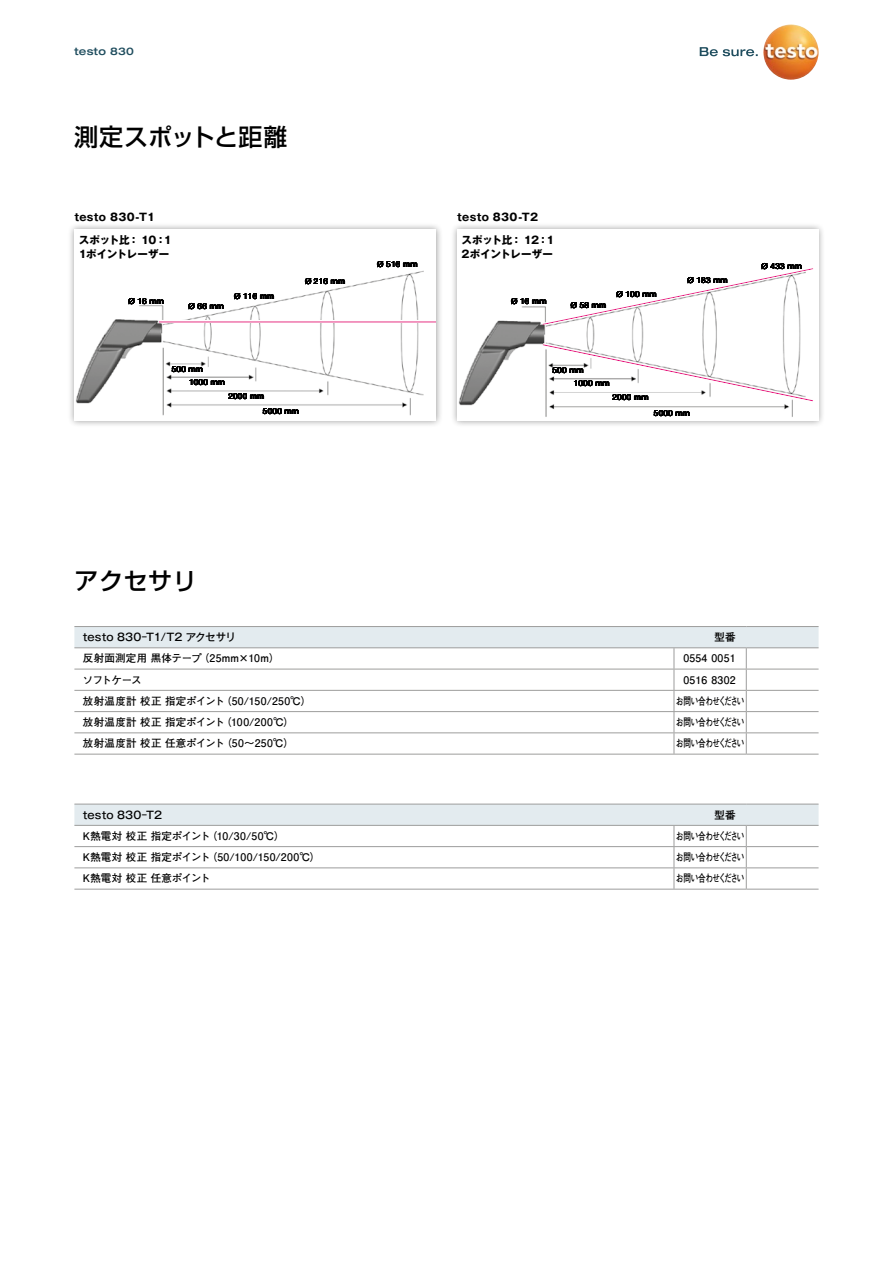
<style>
.page{position:relative;width:893px;height:1263px;background:#fff}
.page>*{position:absolute;margin:0;border:0;box-sizing:border-box;transform-origin:0 0}
.DS_Headline_16{font:500 24px "Shin Go Pro";letter-spacing:.025em;color:#000}
.table_product_body{font:700 10.5px "Futo Go B101 Pro";letter-spacing:.03em;color:#000}
.table_product_body-2{font:700 10.5px "Futo Go B101 Pro";letter-spacing:-.065em;color:#000;scale:.73 1}
.DS_Table_Head{font:700 10.5px "Gothic MB101 Pro";letter-spacing:.02em;color:#000}
.table_product_body-3{font:700 10.5px "Futo Go B101 Pro";letter-spacing:.025em;color:#000}
.table_product_header{font:500 10.5px "Gothic MB101 Pro";color:#000}
.table_product_body-4{font:700 10.5px "Futo Go B101 Pro";letter-spacing:.005em;color:#000}
.table_product_body-5{font:700 10.5px "Futo Go B101 Pro";letter-spacing:.015em;color:#000}
.table_product_body-6{font:700 10.5px "Futo Go B101 Pro";letter-spacing:-.02em;color:#000}
.DS_Table_Head-2{font:700 10.5px "Gothic MB101 Pro";letter-spacing:-.02em;color:#000}
.DS_Rubrik{font:500 expanded 10.5px "Helvetica Neue LTW1 G";letter-spacing:.025em;color:#1f4d5e}
.DS_Tabelle_5_5{font:8.25px "Helvetica Neue LTW1 G";letter-spacing:.025em;color:#000}
</style>
<div class="page">
<div style="left:67px;top:222px;width:376px;height:206px;background:#000;opacity:.4"></div>
<div style="left:74px;top:230px;width:362px;height:191px;background:#fff"></div>
<div style="left:450px;top:222px;width:376px;height:206px;background:#000;opacity:.4"></div>
<div style="left:457px;top:230px;width:362px;height:191px;background:#fff"></div>
<img style="left:76px;top:270px;width:352px;height:146px">
<svg style="left:160px;top:320px;width:276px;height:2px"></svg>
<img style="left:458px;top:306px;width:343px;height:111px">
<svg style="left:543px;top:268px;width:270px;height:57px"></svg>
<svg style="left:543px;top:343px;width:270px;height:58px"></svg>
<svg style="left:700px;top:47px;width:58px;height:9px"></svg>
<img style="left:763px;top:24px;width:56px;height:56px;border-radius:28px">
<hr style="left:74px;top:889px;width:600px;height:1px;background:#9d9d9c">
<hr style="left:674px;top:889px;width:72px;height:1px;background:#9d9d9c">
<hr style="left:746px;top:889px;width:73px;height:1px;background:#9d9d9c">
<svg style="left:74px;top:804px;width:745px;height:85px"></svg>
<hr style="left:674px;top:804px;width:72px;height:1px;background:#9d9d9c">
<hr style="left:74px;top:754px;width:600px;height:1px;background:#9d9d9c">
<hr style="left:674px;top:754px;width:72px;height:1px;background:#9d9d9c">
<hr style="left:746px;top:754px;width:73px;height:1px;background:#9d9d9c">
<svg style="left:74px;top:626px;width:745px;height:128px"></svg>
<hr style="left:674px;top:626px;width:72px;height:1px;background:#9d9d9c">
<p class="DS_Rubrik" style="left:74px;top:44px;width:61px">testo 830</p>
<p class="DS_Headline_16" style="left:74px;top:118px;width:215px">測定スポットと距離</p>
<p class="DS_Table_Head" style="left:74px;top:208px;width:82px">testo 830-T1</p>
<p class="DS_Table_Head" style="left:457px;top:208px;width:82px">testo 830-T2</p>
<p class="DS_Table_Head" style="left:79px;top:232px;width:95px">スポット比： 10：1</p>
<p class="DS_Table_Head-2" style="left:79px;top:245px;width:92px">1ポイントレーザー</p>
<p class="DS_Table_Head" style="left:461px;top:232px;width:95px">スポット比： 12：1</p>
<p class="DS_Table_Head" style="left:461px;top:245px;width:93px">2ポイントレーザー</p>
<p class="DS_Tabelle_5_5" style="left:377px;top:259px;width:42px">Ø 516 mm</p>
<p class="DS_Tabelle_5_5" style="left:305px;top:276px;width:42px">Ø 216 mm</p>
<p class="DS_Tabelle_5_5" style="left:687px;top:274px;width:42px">Ø 183 mm</p>
<p class="DS_Tabelle_5_5" style="left:129px;top:296px;width:37px">Ø 16 mm</p>
<p class="DS_Tabelle_5_5" style="left:189px;top:301px;width:37px">Ø 66 mm</p>
<p class="DS_Tabelle_5_5" style="left:234px;top:291px;width:42px">Ø 116 mm</p>
<p class="DS_Tabelle_5_5" style="left:511px;top:296px;width:37px">Ø 16 mm</p>
<p class="DS_Tabelle_5_5" style="left:571px;top:300px;width:37px">Ø 58 mm</p>
<p class="DS_Tabelle_5_5" style="left:616px;top:289px;width:42px">Ø 100 mm</p>
<p class="DS_Tabelle_5_5" style="left:172px;top:364px;width:33px">500 mm</p>
<p class="DS_Tabelle_5_5" style="left:189px;top:377px;width:37px">1000 mm</p>
<p class="DS_Tabelle_5_5" style="left:552px;top:365px;width:33px">500 mm</p>
<p class="DS_Tabelle_5_5" style="left:574px;top:378px;width:37px">1000 mm</p>
<p class="DS_Tabelle_5_5" style="left:228px;top:391px;width:37px">2000 mm</p>
<p class="DS_Tabelle_5_5" style="left:263px;top:406px;width:37px">5000 mm</p>
<p class="DS_Tabelle_5_5" style="left:612px;top:392px;width:37px">2000 mm</p>
<p class="DS_Tabelle_5_5" style="left:654px;top:407px;width:37px">5000 mm</p>
<p class="DS_Tabelle_5_5" style="left:762px;top:261px;width:42px">Ø 433 mm</p>
<p class="DS_Headline_16" style="left:74px;top:561px;width:124px">アクセサリ</p>
<p class="table_product_header" style="left:83px;top:629px;width:155px">testo 830-T1/T2 アクセサリ</p>
<p class="table_product_header" style="left:714px;top:629px;width:23px">型番</p>
<p class="table_product_body-5" style="left:83px;top:650px;width:198px">反射面測定用 黒体テープ（25mm×10m）</p>
<p class="table_product_body-3" style="left:683px;top:650px;width:54px">0554 0051</p>
<p class="table_product_body-6" style="left:83px;top:671px;width:60px">ソフトケース</p>
<p class="table_product_body-3" style="left:683px;top:671px;width:54px">0516 8302</p>
<p class="table_product_body" style="left:83px;top:692px;width:230px">放射温度計 校正 指定ポイント（50/150/250℃）</p>
<p class="table_product_body-2" style="left:676px;top:692px;width:95px">お問い合わせください</p>
<p class="table_product_body-3" style="left:83px;top:714px;width:213px">放射温度計 校正 指定ポイント（100/200℃）</p>
<p class="table_product_body-2" style="left:676px;top:714px;width:95px">お問い合わせください</p>
<p class="table_product_body" style="left:83px;top:735px;width:212px">放射温度計 校正 任意ポイント（50～250℃）</p>
<p class="table_product_body-2" style="left:676px;top:735px;width:95px">お問い合わせください</p>
<p class="table_product_header" style="left:83px;top:806px;width:81px">testo 830-T2</p>
<p class="table_product_header" style="left:714px;top:806px;width:23px">型番</p>
<p class="table_product_body-4" style="left:83px;top:827px;width:203px">K熱電対 校正 指定ポイント（10/30/50℃）</p>
<p class="table_product_body-2" style="left:676px;top:827px;width:95px">お問い合わせください</p>
<p class="table_product_body" style="left:83px;top:849px;width:239px">K熱電対 校正 指定ポイント（50/100/150/200℃）</p>
<p class="table_product_body-2" style="left:676px;top:849px;width:95px">お問い合わせください</p>
<p class="table_product_body-6" style="left:83px;top:870px;width:129px">K熱電対 校正 任意ポイント</p>
<p class="table_product_body-2" style="left:676px;top:870px;width:95px">お問い合わせください</p>
</div>
